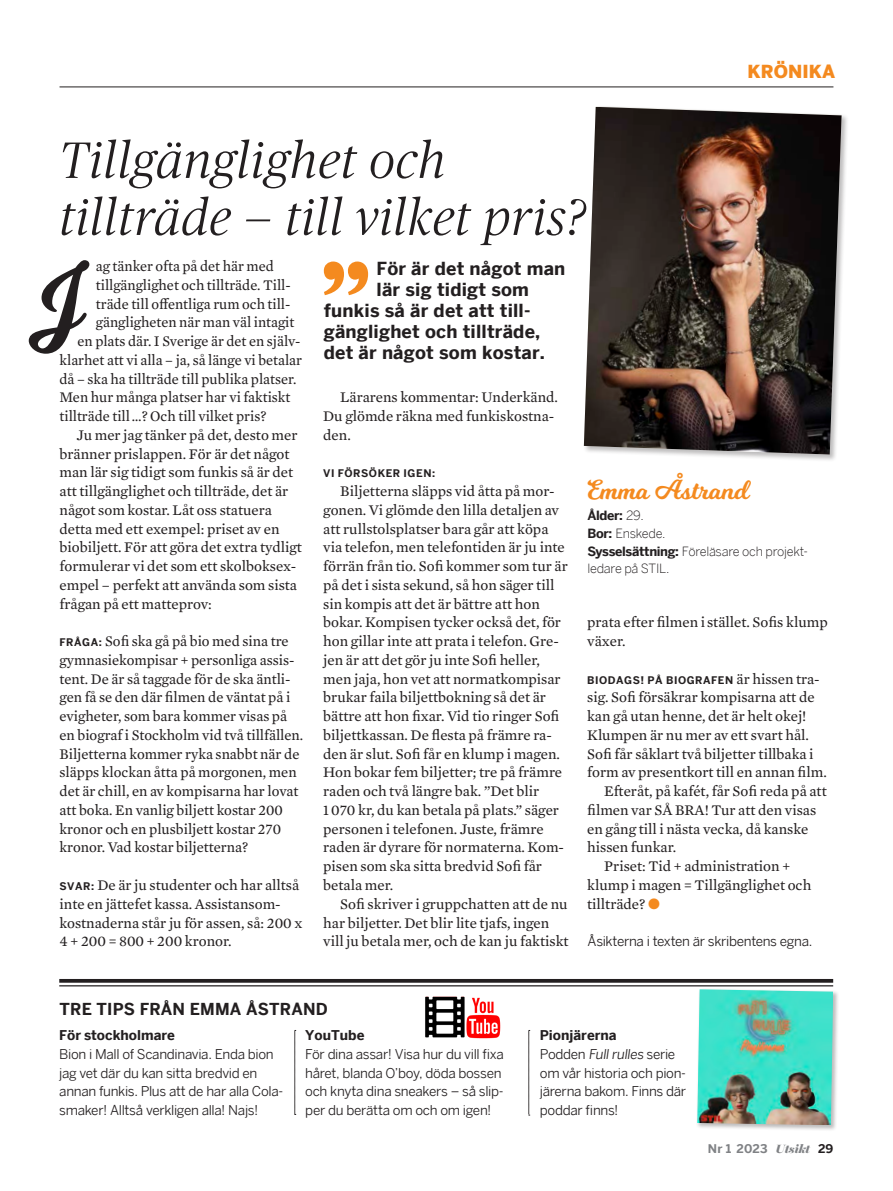
<style>
.page{position:relative;width:893px;height:1191px;background:#fff}
.page>*{position:absolute;margin:0;border:0;box-sizing:border-box;transform-origin:0 0}
.t1{font:92.7px "Milkshake";color:#231f20}
.t2{font:italic 300 51px/57px "Publico Headline";letter-spacing:.02em;color:#231f20}
.t3{font:27px "Milkshake";letter-spacing:-.01em;color:#f48a1f}
.t4{font:700 18px "Benton Sans";letter-spacing:.01em;color:#231f20}
.t5{font:900 18px "Benton Sans";color:#f48a1f}
.t6{font:700 16.5px "Benton Sans";letter-spacing:.01em;color:#231f20}
.t7{font:15px/18.8px "Mercury Text G2";color:#231f20}
.t8{font:13.5px/18.8px "Benton Sans";letter-spacing:-.025em;color:#231f20}
.t9{font:700 13.5px "Benton Sans";color:#231f20}
.t10{font:300 12.75px/18px "Benton Sans";letter-spacing:-.02em;color:#231f20}
.t11{font:700 12px "Benton Sans";letter-spacing:.01em;color:#808285}
.t12{font:700 10.5px "Benton Sans";letter-spacing:.05em;color:#231f20}
.s1{font-family:"Benton Sans";font-weight:700;font-size:10.5px}
.s2{font-weight:700}
.s3{font-family:"Mercury Text G2";font-weight:400;font-size:15px}
.s4{color:#f48a1f}
.s5{font-family:"Miller Banner";font-weight:900;font-style:italic}
.s6{color:#231f20}
</style>
<div class="page">
<div style="left:583px;top:105px;width:266px;height:357px;background:#231f20;opacity:.3"></div>
<img style="left:584px;top:107px;width:258px;height:347px">
<svg style="left:324px;top:261px;width:44px;height:34px"></svg>
<hr style="left:59px;top:979px;width:774px;height:3px;background:#231f20">
<hr style="left:59px;top:985px;width:774px;height:1px;background:#231f20">
<svg style="left:295px;top:1030px;width:1px;height:85px"></svg>
<svg style="left:529px;top:1030px;width:1px;height:85px"></svg>
<hr style="left:60px;top:87px;width:773px;height:1px;background:#231f20">
<div style="left:696px;top:988px;width:143px;height:143px;background:#231f20;opacity:.3"></div>
<img style="left:697px;top:989px;width:136px;height:136px">
<img style="left:425px;top:996px;width:76px;height:43px">
<p class="t5" style="left:748px;top:60px;width:89px">KRÖNIKA</p>
<h2 class="t2" style="left:60px;top:129px;width:528px">Tillgänglighet och tillträde — till vilket pris?</h2>
<p class="t4" style="left:377px;top:257px;width:190px">För är det något man</p>
<p class="t4" style="left:377px;top:278px;width:154px">lär sig tidigt som</p>
<p class="t4" style="left:324px;top:299px;width:208px">funkis så är det att till-</p>
<p class="t4" style="left:324px;top:320px;width:218px">gänglighet och tillträde,</p>
<p class="t4" style="left:324px;top:341px;width:223px">det är något som kostar.</p>
<h1 class="t1" style="left:29px;top:230px;width:56px">J</h1>
<p class="t7" style="left:96px;top:257px;width:180px">ag tänker ofta på det här med</p>
<p class="t7" style="left:96px;top:275px;width:196px">tillgänglighet och tillträde. Till-</p>
<p class="t7" style="left:96px;top:294px;width:196px">träde till offentliga rum och till-</p>
<p class="t7" style="left:96px;top:313px;width:200px">gängligheten när man väl intagit</p>
<p class="t7" style="left:78px;top:332px;width:224px">en plats där. I Sverige är det en själv-</p>
<p class="t7" style="left:60px;top:350px;width:244px">klarhet att vi alla – ja, så länge vi betalar</p>
<p class="t7" style="left:60px;top:369px;width:238px">då – ska ha tillträde till publika platser.</p>
<p class="t7" style="left:60px;top:388px;width:232px">Men hur många platser har vi faktiskt</p>
<p class="t7" style="left:60px;top:407px;width:208px">tillträde till …? Och till vilket pris?</p>
<p class="t7" style="left:77px;top:425px;width:222px">Ju mer jag tänker på det, desto mer</p>
<p class="t7" style="left:60px;top:444px;width:232px">bränner prislappen. För är det något</p>
<p class="t7" style="left:60px;top:463px;width:235px">man lär sig tidigt som funkis så är det</p>
<p class="t7" style="left:60px;top:482px;width:230px">att tillgänglighet och tillträde, det är</p>
<p class="t7" style="left:60px;top:500px;width:214px">något som kostar. Låt oss statuera</p>
<p class="t7" style="left:60px;top:519px;width:221px">detta med ett exempel: priset av en</p>
<p class="t7" style="left:60px;top:538px;width:244px">biobiljett. För att göra det extra tydligt</p>
<p class="t7" style="left:60px;top:557px;width:238px">formulerar vi det som ett skolboksex-</p>
<p class="t7" style="left:60px;top:575px;width:239px">empel – perfekt att använda som sista</p>
<p class="t7" style="left:60px;top:594px;width:154px">frågan på ett matteprov:</p>
<p class="t7" style="left:60px;top:632px;width:245px"><span class="s1">FRÅGA:</span> Sofi ska gå på bio med sina tre gymnasiekompisar + personliga assis&shy;tent. De är så taggade för de ska äntli&shy;gen få se den där filmen de väntat på i evigheter, som bara kommer visas på en biograf i Stockholm vid två tillfällen.<br>Biljetterna kommer ryka snabbt när de släpps klockan åtta på morgonen, men det är chill, en av kompisarna har lovat att boka. En vanlig biljett kostar 200 kronor och en plusbiljett kostar 270 kronor. Vad kostar biljetterna?</p>
<p class="t7" style="left:60px;top:875px;width:245px"><span class="s1">SVAR:</span> De är ju studenter och har alltså inte en jättefet kassa. Assistansom&shy;kostnaderna står ju för assen, så: 200 x 4 + 200 = 800 + 200 kronor.</p>
<p class="t7" style="left:323px;top:388px;width:236px;text-indent:17px">Lärarens kommentar: Underkänd.<br>Du glömde räkna med funkiskostna&shy;den.</p>
<p class="t12" style="left:323px;top:467px;width:113px">VI FÖRSÖKER IGEN:</p>
<p class="t7" style="left:323px;top:482px;width:246px;text-indent:17px">Biljetterna släpps vid åtta på mor&shy;gonen. Vi glömde den lilla detaljen av att rullstolsplatser bara går att köpa via telefon, men telefontiden är ju inte förrän från tio. Sofi kommer som tur är på det i sista sekund, så hon säger till sin kompis att det är bättre att hon bokar. Kompisen tycker också det, för hon gillar inte att prata i telefon. Gre&shy;jen är att det gör ju inte Sofi heller, men jaja, hon vet att normatkompisar brukar faila biljettbokning så det är bättre att hon fixar. Vid tio ringer Sofi biljettkassan. De flesta på främre ra&shy;den är slut. Sofi får en klump i magen.<br>Hon bokar fem biljetter; tre på främre raden och två längre bak. ”Det blir<br>1 070 kr, du kan betala på plats.” säger personen i telefonen. Juste, främre raden är dyrare för normaterna. Kom&shy;pisen som ska sitta bredvid Sofi får betala mer.</p>
<p class="t7" style="left:323px;top:894px;width:247px;text-indent:17px">Sofi skriver i gruppchatten att de nu har biljetter. Det blir lite tjafs, ingen vill ju betala mer, och de kan ju faktiskt</p>
<h3 class="t3" style="left:587px;top:470px;width:163px">Emma Åstrand</h3>
<p class="t10" style="left:587px;top:506px;width:222px"><span class="s2">Ålder:</span> 29.<br><span class="s2">Bor:</span> Enskede.<br><span class="s2">Sysselsättning:</span> Föreläsare och projekt-</p>
<p class="t10" style="left:587px;top:559px;width:83px">ledare på STIL.</p>
<p class="t7" style="left:587px;top:613px;width:242px">prata efter filmen i stället. Sofis klump växer.</p>
<p class="t12" style="left:587px;top:673px;width:234px">BIODAGS! PÅ BIOGRAFEN <span class="s3">är hissen tra-</span></p>
<p class="t7" style="left:587px;top:688px;width:229px">sig. Sofi försäkrar kompisarna att de</p>
<p class="t7" style="left:587px;top:707px;width:221px">kan gå utan henne, det är helt okej!</p>
<p class="t7" style="left:587px;top:725px;width:223px">Klumpen är nu mer av ett svart hål.</p>
<p class="t7" style="left:587px;top:744px;width:228px">Sofi får såklart två biljetter tillbaka i</p>
<p class="t7" style="left:587px;top:763px;width:241px">form av presentkort till en annan film.</p>
<p class="t7" style="left:604px;top:782px;width:224px">Efteråt, på kafét, får Sofi reda på att</p>
<p class="t7" style="left:587px;top:800px;width:231px">filmen var SÅ BRA! Tur att den visas</p>
<p class="t7" style="left:587px;top:819px;width:223px">en gång till i nästa vecka, då kanske</p>
<p class="t7" style="left:587px;top:838px;width:90px">hissen funkar.</p>
<p class="t7" style="left:604px;top:857px;width:187px">Priset: Tid + administration +</p>
<p class="t7" style="left:587px;top:875px;width:226px">klump i magen = Tillgänglighet och</p>
<p class="t7" style="left:587px;top:894px;width:74px">tillträde? <span class="s4">●</span></p>
<p class="t8" style="left:587px;top:931px;width:226px">Åsikterna i texten är skribentens egna.</p>
<p class="t6" style="left:60px;top:999px;width:270px">TRE TIPS FRÅN EMMA ÅSTRAND</p>
<p class="t9" style="left:59px;top:1027px;width:117px">För stockholmare</p>
<p class="t8" style="left:59px;top:1044px;width:225px">Bion i Mall of Scandinavia. Enda bion jag vet där du kan sitta bredvid en annan funkis. Plus att de har alla Cola&shy;smaker! Alltså verkligen alla! Najs!</p>
<p class="t9" style="left:305px;top:1027px;width:61px">YouTube</p>
<p class="t8" style="left:305px;top:1044px;width:200px">För dina assar! Visa hur du vill fixa håret, blanda O’boy, döda bossen och knyta dina sneakers – så slip&shy;per du berätta om och om igen!</p>
<p class="t9" style="left:540px;top:1027px;width:78px">Pionjärerna</p>
<p class="t8" style="left:540px;top:1044px;width:148px">Podden Fullrulles serie om vår historia och pion&shy;järerna bakom. Finns där poddar finns!</p>
<p class="t11" style="left:708px;top:1141px;width:127px">Nr 1 2023 <span class="s5">Utsikt</span> <span class="s6">29</span></p>
</div>
